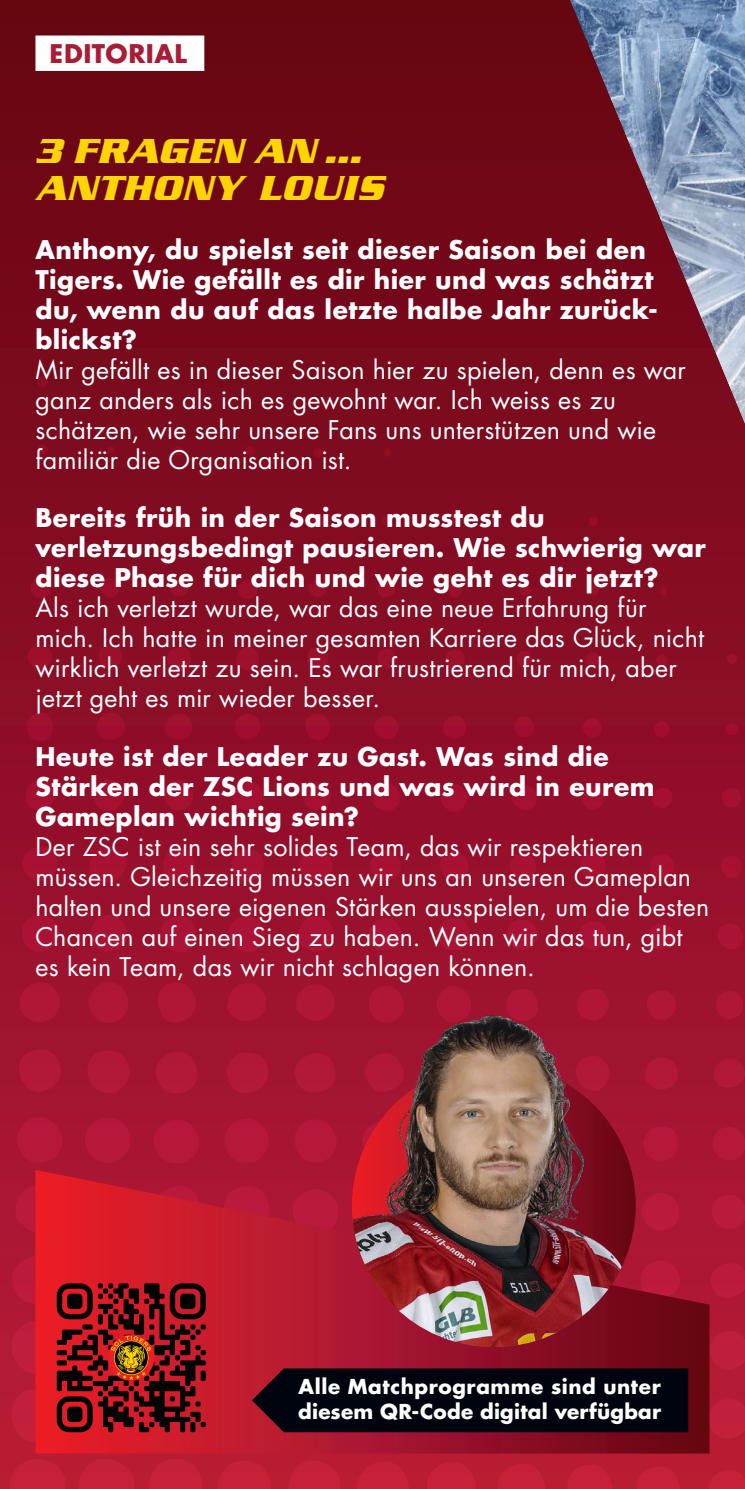
<style>
.page{position:relative;width:745px;height:1489px;background:#fff}
.page>*{position:absolute;margin:0;border:0;box-sizing:border-box;transform-origin:0 0}
.news_01_titel{font:italic 700 37.5px/37.5px "Serpentine";letter-spacing:.025em;color:#fed503}
.news_03_text{font:25px/30px "Futura LT";letter-spacing:.01em;color:#fff}
.news_02_einleitung{font:700 25px/30px "Futura LT";letter-spacing:.02em;color:#fff}
.news_04_rubrik{font:700 25px "Futura LT";letter-spacing:.02em;color:#a91c36}
.t1{font:700 20px/25px "Futura LT";letter-spacing:.025em;color:#fff}
</style>
<div class="page">
<div style="left:0;top:0;width:744px;height:1488px;background:linear-gradient(to bottom,#640413,#ba1b3a)"></div>
<svg style="left:145px;top:1455px;width:61px;height:33px;background:#c01e36"></svg>
<svg style="left:214px;top:1457px;width:60px;height:31px;background:#c01e37"></svg>
<svg style="left:285px;top:1456px;width:57px;height:32px;background:#c01e37"></svg>
<svg style="left:352px;top:1456px;width:60px;height:32px;background:#bf1e36"></svg>
<svg style="left:423px;top:1458px;width:55px;height:30px;background:#c01e36"></svg>
<svg style="left:14px;top:1180px;width:21px;height:58px"></svg>
<svg style="left:494px;top:1460px;width:54px;height:28px;background:#c01e36"></svg>
<svg style="left:14px;top:1114px;width:51px;height:51px;background:#af1638"></svg>
<svg style="left:82px;top:1114px;width:51px;height:49px;background:#b01638"></svg>
<svg style="left:564px;top:1461px;width:51px;height:27px"></svg>
<svg style="left:222px;top:1115px;width:50px;height:49px;background:#af1638"></svg>
<svg style="left:151px;top:1117px;width:51px;height:49px;background:#af1638"></svg>
<svg style="left:633px;top:1463px;width:50px;height:25px"></svg>
<svg style="left:292px;top:1115px;width:47px;height:49px;background:#af1638"></svg>
<svg style="left:85px;top:1047px;width:48px;height:46px;background:#ac1636"></svg>
<svg style="left:153px;top:1050px;width:47px;height:46px;background:#ac1636"></svg>
<svg style="left:17px;top:1046px;width:47px;height:49px;background:#ab1636"></svg>
<svg style="left:358px;top:1117px;width:22px;height:42px"></svg>
<svg style="left:224px;top:1051px;width:47px;height:45px;background:#ac1636"></svg>
<svg style="left:85px;top:980px;width:46px;height:46px;background:#a81434"></svg>
<svg style="left:291px;top:1050px;width:46px;height:45px;background:#ab1636"></svg>
<svg style="left:18px;top:979px;width:45px;height:45px;background:#a81434"></svg>
<svg style="left:709px;top:1395px;width:35px;height:45px;background:#bd1d38"></svg>
<svg style="left:705px;top:1468px;width:39px;height:20px"></svg>
<svg style="left:154px;top:979px;width:44px;height:46px;background:#a81434"></svg>
<svg style="left:227px;top:979px;width:42px;height:44px;background:#a81434"></svg>
<svg style="left:363px;top:1050px;width:17px;height:43px"></svg>
<svg style="left:709px;top:1328px;width:35px;height:43px;background:#ba1d38"></svg>
<svg style="left:294px;top:981px;width:43px;height:43px;background:#a81434"></svg>
<svg style="left:20px;top:911px;width:43px;height:44px;background:#a31232"></svg>
<svg style="left:90px;top:912px;width:40px;height:42px;background:#a41232"></svg>
<svg style="left:158px;top:913px;width:41px;height:40px;background:#a41232"></svg>
<svg style="left:709px;top:1261px;width:35px;height:39px"></svg>
<svg style="left:366px;top:983px;width:39px;height:42px"></svg>
<svg style="left:227px;top:913px;width:39px;height:40px;background:#a51233"></svg>
<svg style="left:433px;top:985px;width:40px;height:14px"></svg>
<svg style="left:297px;top:913px;width:39px;height:42px;background:#a41232"></svg>
<svg style="left:20px;top:844px;width:40px;height:39px;background:#a11030"></svg>
<svg style="left:641px;top:1126px;width:38px;height:37px"></svg>
<svg style="left:592px;top:1053px;width:19px;height:38px"></svg>
<svg style="left:709px;top:1193px;width:35px;height:37px"></svg>
<svg style="left:710px;top:1124px;width:34px;height:38px"></svg>
<svg style="left:162px;top:846px;width:35px;height:37px"></svg>
<svg style="left:366px;top:917px;width:37px;height:35px"></svg>
<svg style="left:298px;top:846px;width:37px;height:37px"></svg>
<svg style="left:229px;top:848px;width:38px;height:36px"></svg>
<svg style="left:575px;top:987px;width:35px;height:33px"></svg>
<svg style="left:644px;top:1055px;width:35px;height:36px"></svg>
<svg style="left:505px;top:986px;width:35px;height:13px"></svg>
<svg style="left:434px;top:916px;width:37px;height:35px"></svg>
<svg style="left:90px;top:777px;width:37px;height:34px"></svg>
<svg style="left:504px;top:917px;width:35px;height:34px"></svg>
<svg style="left:369px;top:847px;width:33px;height:36px"></svg>
<svg style="left:711px;top:1055px;width:33px;height:34px"></svg>
<svg style="left:162px;top:777px;width:33px;height:36px"></svg>
<svg style="left:24px;top:777px;width:33px;height:34px"></svg>
<svg style="left:229px;top:778px;width:35px;height:34px"></svg>
<svg style="left:644px;top:988px;width:34px;height:33px"></svg>
<svg style="left:437px;top:849px;width:33px;height:33px"></svg>
<svg style="left:577px;top:920px;width:33px;height:31px"></svg>
<svg style="left:95px;top:711px;width:32px;height:30px"></svg>
<svg style="left:372px;top:781px;width:29px;height:31px"></svg>
<svg style="left:300px;top:781px;width:32px;height:31px"></svg>
<svg style="left:715px;top:989px;width:29px;height:32px"></svg>
<svg style="left:25px;top:711px;width:30px;height:31px"></svg>
<svg style="left:164px;top:712px;width:30px;height:29px"></svg>
<svg style="left:438px;top:781px;width:31px;height:32px"></svg>
<svg style="left:646px;top:922px;width:30px;height:28px"></svg>
<svg style="left:304px;top:712px;width:28px;height:28px"></svg>
<svg style="left:578px;top:851px;width:29px;height:30px"></svg>
<svg style="left:233px;top:712px;width:28px;height:29px"></svg>
<svg style="left:508px;top:851px;width:29px;height:30px"></svg>
<svg style="left:716px;top:921px;width:28px;height:30px"></svg>
<svg style="left:648px;top:852px;width:25px;height:28px"></svg>
<svg style="left:26px;top:643px;width:28px;height:25px"></svg>
<svg style="left:98px;top:643px;width:25px;height:27px"></svg>
<svg style="left:372px;top:714px;width:27px;height:27px"></svg>
<svg style="left:580px;top:784px;width:26px;height:27px"></svg>
<svg style="left:510px;top:784px;width:28px;height:28px"></svg>
<svg style="left:166px;top:645px;width:26px;height:27px"></svg>
<svg style="left:442px;top:713px;width:25px;height:28px"></svg>
<svg style="left:236px;top:645px;width:25px;height:26px"></svg>
<svg style="left:719px;top:855px;width:24px;height:25px"></svg>
<svg style="left:307px;top:644px;width:23px;height:26px"></svg>
<svg style="left:513px;top:714px;width:21px;height:23px"></svg>
<svg style="left:29px;top:577px;width:23px;height:22px"></svg>
<svg style="left:720px;top:786px;width:21px;height:23px"></svg>
<svg style="left:236px;top:577px;width:23px;height:24px"></svg>
<svg style="left:650px;top:787px;width:23px;height:22px"></svg>
<svg style="left:444px;top:648px;width:22px;height:22px"></svg>
<svg style="left:376px;top:647px;width:21px;height:22px"></svg>
<svg style="left:99px;top:577px;width:21px;height:22px"></svg>
<svg style="left:582px;top:716px;width:20px;height:22px"></svg>
<svg style="left:377px;top:578px;width:20px;height:20px"></svg>
<svg style="left:307px;top:579px;width:20px;height:19px"></svg>
<svg style="left:169px;top:578px;width:21px;height:19px"></svg>
<svg style="left:515px;top:650px;width:18px;height:18px"></svg>
<svg style="left:88px;top:844px;width:41px;height:38px;background:#a21030"></svg>
<svg style="left:172px;top:512px;width:17px;height:17px"></svg>
<svg style="left:652px;top:720px;width:18px;height:18px"></svg>
<svg style="left:240px;top:511px;width:17px;height:16px"></svg>
<svg style="left:34px;top:511px;width:16px;height:16px"></svg>
<svg style="left:585px;top:651px;width:15px;height:16px"></svg>
<svg style="left:447px;top:582px;width:16px;height:16px"></svg>
<svg style="left:102px;top:512px;width:17px;height:16px"></svg>
<svg style="left:36px;top:374px;width:13px;height:13px"></svg>
<svg style="left:450px;top:512px;width:12px;height:13px"></svg>
<svg style="left:724px;top:724px;width:14px;height:11px"></svg>
<svg style="left:655px;top:653px;width:12px;height:13px"></svg>
<svg style="left:311px;top:514px;width:14px;height:13px"></svg>
<svg style="left:519px;top:584px;width:12px;height:12px"></svg>
<svg style="left:36px;top:444px;width:13px;height:11px"></svg>
<svg style="left:725px;top:653px;width:12px;height:11px"></svg>
<svg style="left:245px;top:445px;width:10px;height:11px"></svg>
<svg style="left:588px;top:516px;width:9px;height:11px"></svg>
<svg style="left:381px;top:514px;width:11px;height:11px"></svg>
<svg style="left:312px;top:448px;width:11px;height:10px"></svg>
<svg style="left:173px;top:445px;width:11px;height:11px"></svg>
<svg style="left:587px;top:585px;width:12px;height:11px"></svg>
<svg style="left:520px;top:516px;width:8px;height:9px"></svg>
<svg style="left:659px;top:586px;width:8px;height:11px"></svg>
<svg style="left:383px;top:447px;width:8px;height:10px"></svg>
<svg style="left:106px;top:446px;width:10px;height:8px"></svg>
<svg style="left:0;top:1453px;width:138px;height:35px;background:#bf1e36"></svg>
<img style="left:570px;top:0;width:174px;height:423px">
<svg style="left:35px;top:1169px;width:674px;height:284px;background:#b3172d"></svg>
<div style="left:35px;top:36px;width:169px;height:35px;background:#fff"></div>
<img style="left:351px;top:1063px;width:284px;height:283px;border-radius:142px">
<img style="left:380px;top:999px;width:212px;height:248px">
<svg style="left:215px;top:1319px;width:472px;height:129px;background:#581120"></svg>
<svg style="left:8px;top:1250px;width:198px;height:195px;background:#99171f"></svg>
<p class="news_04_rubrik" style="left:50px;top:37px;width:139px">EDITORIAL</p>
<p class="news_01_titel" style="left:35px;top:131px;width:349px">3 FRAGEN AN …<br>ANTHONY LOUIS</p>
<p class="news_02_einleitung" style="left:35px;top:234px;width:623px">Anthony, du spielst seit dieser Saison bei den Tigers. Wie gefällt es dir hier und was schätzt du, wenn du auf das letzte halbe Jahr zurück&shy;blickst?</p>
<p class="news_03_text" style="left:35px;top:355px;width:651px">Mir gefällt es in dieser Saison hier zu spielen, denn es war ganz anders als ich es gewohnt war. Ich weiss es zu schätzen, wie sehr unsere Fans uns unterstützen und wie familiär die Organisation ist.</p>
<p class="news_02_einleitung" style="left:35px;top:502px;width:671px">Bereits früh in der Saison musstest du verletzungsbedingt pausieren. Wie schwierig war diese Phase für dich und wie geht es dir jetzt?</p>
<p class="news_03_text" style="left:35px;top:593px;width:669px">Als ich verletzt wurde, war das eine neue Erfahrung für mich. Ich hatte in meiner gesamten Karriere das Glück, nicht wirklich verletzt zu sein. Es war frustrierend für mich, aber jetzt geht es mir wieder besser.</p>
<p class="news_02_einleitung" style="left:35px;top:740px;width:620px">Heute ist der Leader zu Gast. Was sind die<br>Stärken der ZSC Lions und was wird in eurem<br>Gameplan wichtig sein?</p>
<p class="news_03_text" style="left:35px;top:831px;width:675px">Der ZSC ist ein sehr solides Team, das wir respektieren müssen. Gleichzeitig müssen wir uns an unseren Gameplan halten und unsere eigenen Stärken ausspielen, um die besten Chancen auf einen Sieg zu haben. Wenn wir das tun, gibt es kein Team, das wir nicht schlagen können.</p>
<p class="t1" style="left:298px;top:1373px;width:364px">Alle Matchprogramme sind unter diesem QR-Code digital verfügbar</p>
</div>
